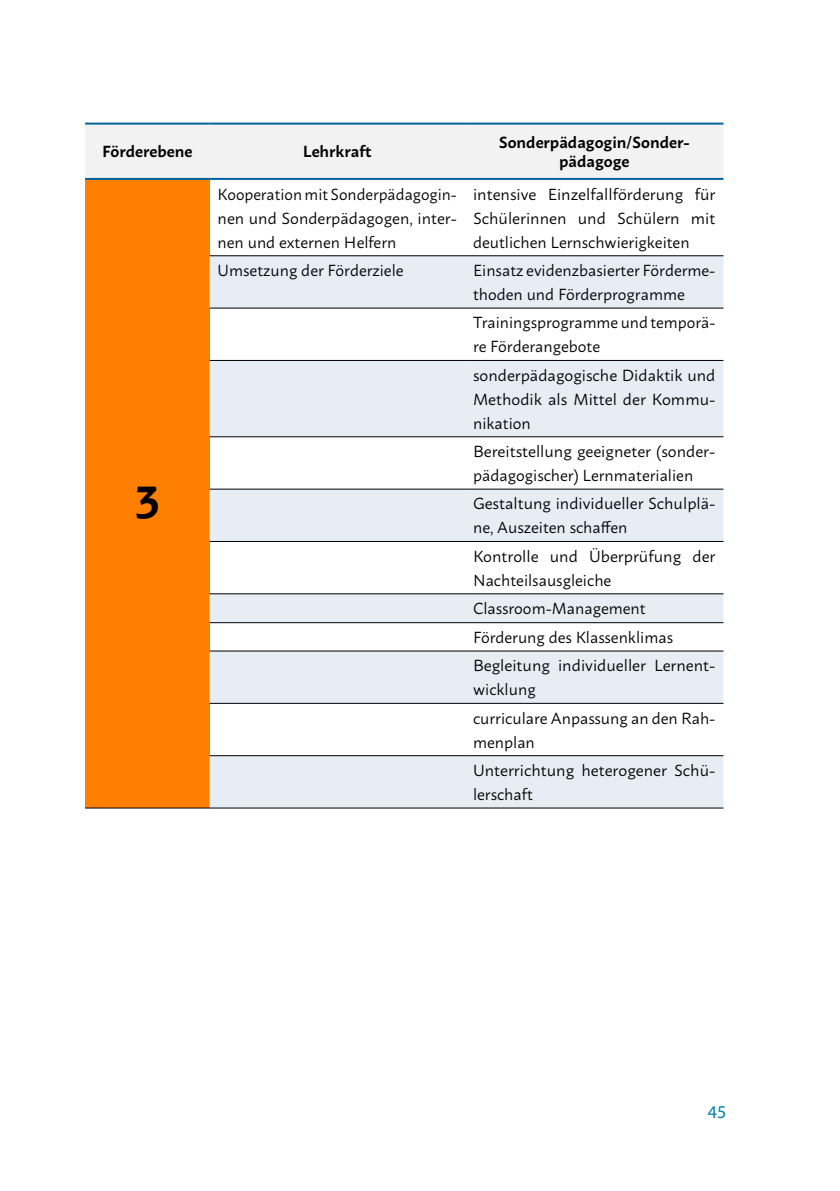
<style>
.page{position:relative;width:840px;height:1191px;background:#fff}
.page>*{position:absolute;margin:0;border:0;box-sizing:border-box;transform-origin:0 0}
.t1{font:600 48px "Macho";color:#000}
.t2{font:18px "Myriad Pro";color:#007daa}
.Text_Absatz{font:16px/24px "Macho";color:#000}
.t3{font:600 16px/19.2px "Macho";color:#000;text-align:center}
</style>
<div class="page">
<div style="left:85px;top:125px;width:638px;height:53px;background:#f2f2f2"></div>
<div style="left:85px;top:179px;width:124px;height:629px;background:#ff8000"></div>
<svg style="left:209px;top:256px;width:514px;height:551px;fill:#e6edf5"></svg>
<hr style="left:85px;top:123px;width:124px;height:2px;background:#00639e">
<hr style="left:209px;top:123px;width:256px;height:2px;background:#00639e">
<hr style="left:465px;top:123px;width:258px;height:2px;background:#00639e">
<hr style="left:85px;top:178px;width:124px;height:2px;background:#00639e">
<hr style="left:209px;top:178px;width:256px;height:2px;background:#00639e">
<hr style="left:465px;top:178px;width:258px;height:2px;background:#00639e">
<hr style="left:209px;top:255px;width:256px;height:1px;background:#000">
<hr style="left:465px;top:255px;width:258px;height:1px;background:#000">
<hr style="left:209px;top:307px;width:256px;height:1px;background:#000">
<hr style="left:465px;top:307px;width:258px;height:1px;background:#000">
<hr style="left:209px;top:360px;width:256px;height:1px;background:#000">
<hr style="left:465px;top:360px;width:258px;height:1px;background:#000">
<hr style="left:209px;top:436px;width:256px;height:1px;background:#000">
<hr style="left:465px;top:436px;width:258px;height:1px;background:#000">
<hr style="left:209px;top:488px;width:256px;height:1px;background:#000">
<hr style="left:465px;top:488px;width:258px;height:1px;background:#000">
<hr style="left:209px;top:541px;width:256px;height:1px;background:#000">
<hr style="left:465px;top:541px;width:258px;height:1px;background:#000">
<hr style="left:209px;top:593px;width:256px;height:1px;background:#000">
<hr style="left:465px;top:593px;width:258px;height:1px;background:#000">
<hr style="left:209px;top:622px;width:256px;height:1px;background:#000">
<hr style="left:465px;top:622px;width:258px;height:1px;background:#000">
<hr style="left:209px;top:650px;width:256px;height:1px;background:#000">
<hr style="left:465px;top:650px;width:258px;height:1px;background:#000">
<hr style="left:209px;top:703px;width:256px;height:1px;background:#000">
<hr style="left:465px;top:703px;width:258px;height:1px;background:#000">
<hr style="left:209px;top:755px;width:256px;height:1px;background:#000">
<hr style="left:465px;top:755px;width:258px;height:1px;background:#000">
<hr style="left:209px;top:807px;width:256px;height:1px;background:#000">
<hr style="left:465px;top:807px;width:258px;height:1px;background:#000">
<hr style="left:85px;top:807px;width:124px;height:1px;background:#000">
<p class="t3" style="left:102px;top:140px;width:92px">Förderebene</p>
<p class="t3" style="left:303px;top:140px;width:70px">Lehrkraft</p>
<p class="t3" style="left:498px;top:131px;width:192px">Sonderpädagogin/Sonder&shy;pädagoge</p>
<p class="t1" style="left:136px;top:452px;width:25px">3</p>
<p class="Text_Absatz" style="left:217px;top:180px;width:241px;text-align:justify">Kooperation mit Sonderpädagogin&shy;nen und Sonderpädagogen, inter&shy;nen und externen Helfern</p>
<p class="Text_Absatz" style="left:473px;top:180px;width:244px;text-align:justify">intensive Einzelfallförderung für Schülerinnen und Schülern mit deutlichen Lernschwierigkeiten</p>
<p class="Text_Absatz" style="left:217px;top:257px;width:187px">Umsetzung der Förderziele</p>
<p class="Text_Absatz" style="left:473px;top:257px;width:244px">Einsatz evidenzbasierter Förderme&shy;thoden und Förderprogramme</p>
<p class="Text_Absatz" style="left:473px;top:309px;width:244px">Trainingsprogramme und temporä&shy;re Förderangebote</p>
<p class="Text_Absatz" style="left:473px;top:361px;width:244px;text-align:justify">sonderpädagogische Didaktik und Methodik als Mittel der Kommu&shy;nikation</p>
<p class="Text_Absatz" style="left:473px;top:438px;width:244px">Bereitstellung geeigneter (sonder&shy;pädagogischer) Lernmaterialien</p>
<p class="Text_Absatz" style="left:473px;top:490px;width:244px">Gestaltung individueller Schulplä&shy;ne, Auszeiten schaffen</p>
<p class="Text_Absatz" style="left:473px;top:542px;width:244px">Kontrolle und Überprüfung der<br>Nachteilsausgleiche</p>
<p class="Text_Absatz" style="left:473px;top:595px;width:174px">Classroom-Management</p>
<p class="Text_Absatz" style="left:473px;top:624px;width:201px">Förderung des Klassenklimas</p>
<p class="Text_Absatz" style="left:473px;top:652px;width:244px">Begleitung individueller Lernent&shy;wicklung</p>
<p class="Text_Absatz" style="left:473px;top:704px;width:244px">curriculare Anpassung an den Rah&shy;menplan</p>
<p class="Text_Absatz" style="left:473px;top:756px;width:244px">Unterrichtung heterogener Schü&shy;lerschaft</p>
<p class="t2" style="left:707px;top:1100px;width:20px">45</p>
</div>
